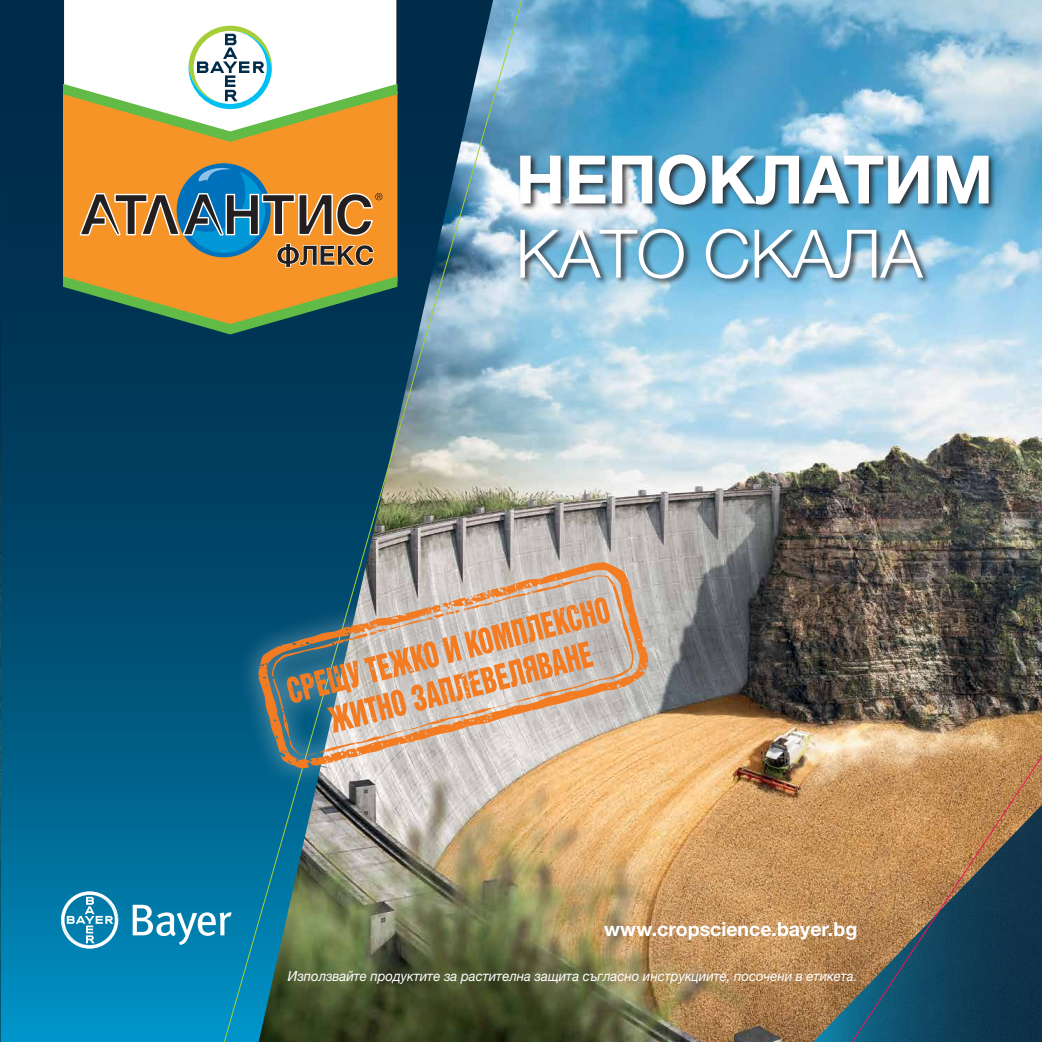
<style>
.page{position:relative;width:1042px;height:1042px;background:#fff}
.page>*{position:absolute;margin:0;border:0;box-sizing:border-box;transform-origin:0 0}
.t1{font:700 67.02px "Helvetica Neue LTW1 G";letter-spacing:-.01em;color:#fff}
.t2{font:300 67.02px "Helvetica Neue OT";letter-spacing:-.01em;color:#fff}
.t3{font:700 19.6px "Helvetica Neue LTW1 G";color:#fff}
.t4{font:italic 14px "Helvetica Neue OT";color:#fff;scale:.94 1}
</style>
<div class="page">
<img style="left:554px;top:0;width:488px;height:1042px">
<svg style="left:0;top:0;width:208px;height:1042px;background:#00547a"></svg>
<img style="left:208px;top:0;width:346px;height:1042px">
<svg style="left:63px;top:0;width:334px;height:26px"></svg>
<div style="left:63px;top:142px;width:334px;height:134px;background:#f79428"></div>
<svg style="left:63px;top:276px;width:334px;height:58px;background:#78743e"></svg>
<svg style="left:80px;top:168px;width:302px;height:100px;background:#ac8653"></svg>
<svg style="left:63px;top:26px;width:334px;height:116px"></svg>
<div style="left:518px;top:153px;width:478px;height:134px;background:#231f20;opacity:.87"></div>
<svg style="left:218px;top:505px;width:470px;height:320px;background:#808f8d"></svg>
<svg style="left:258px;top:562px;width:390px;height:206px;background:#a09e93"></svg>
<svg style="left:272px;top:575px;width:362px;height:180px;background:#ada59a"></svg>
<svg style="left:286px;top:597px;width:325px;height:136px;background:#bfa38b"></svg>
<svg style="left:61px;top:891px;width:57px;height:57px"></svg>
<svg style="left:133px;top:905px;width:99px;height:40px"></svg>
<img style="left:739px;top:714px;width:303px;height:328px">
<h1 class="t1" style="left:515px;top:138px;width:479px">НЕПОКЛАТИМ</h1>
<h1 class="t2" style="left:515px;top:213px;width:409px">КАТО СКАЛА</h1>
<h2 class="t3" style="left:604px;top:916px;width:255px">www.cropscience.bayer.bg</h2>
<p class="t4" style="left:288px;top:968px;width:607px">Използвайте продуктите за растителна защита съгласно инструкциите, посочени в етикета.</p>
</div>
